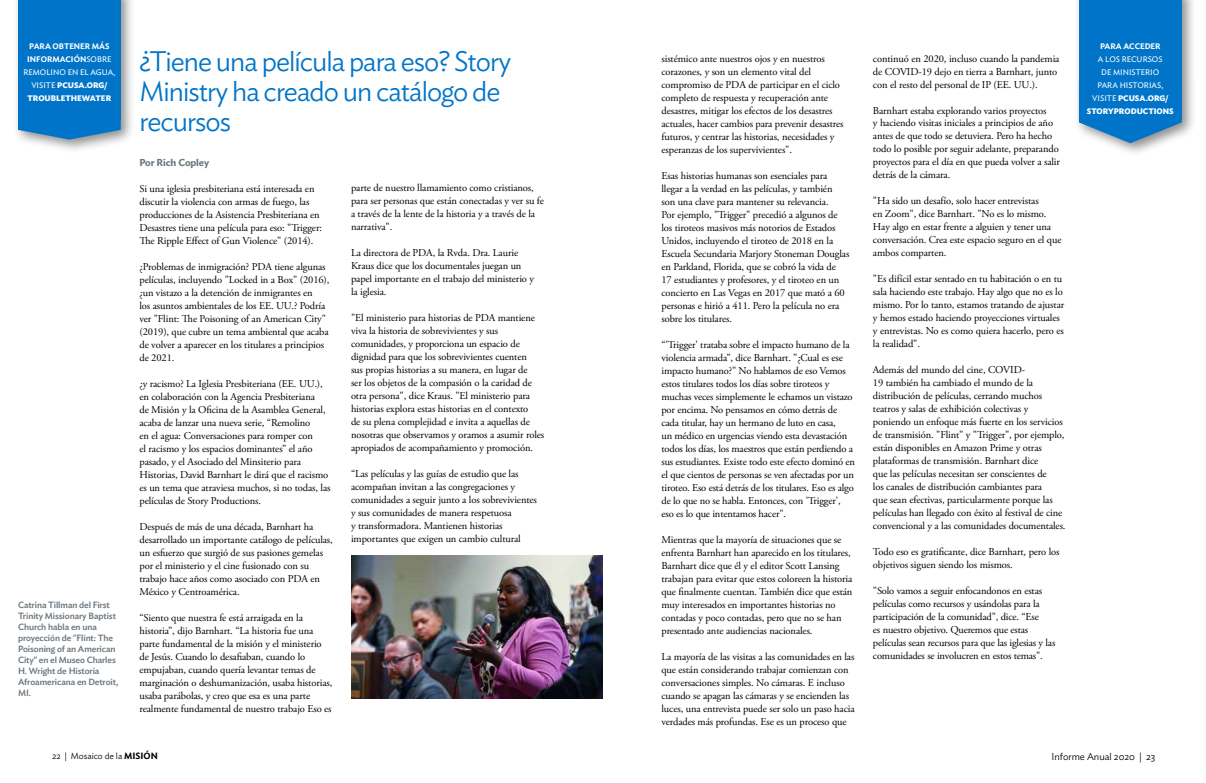
<style>
.page{position:relative;width:1206px;height:783px;background:#fff}
.page>*{position:absolute;margin:0;border:0;box-sizing:border-box;transform-origin:0 0}
.t1{font:300 28px/30px "Ideal Sans";letter-spacing:-.035em;color:#0074c8}
.t2{font:10.5px/13px "Adobe Garamond Pro";letter-spacing:-.01em;color:#000}
.t3{font:300 10px "Ideal Sans";color:#000}
.t4{font:600 10px "Ideal Sans";letter-spacing:-.01em;color:#6a747b}
.t5{font:500 9px/11px "Ideal Sans";letter-spacing:-.01em;color:#6a747b}
.t6{font:300 9px "Ideal Sans";color:#000}
.t7{font:8px/13px "Ideal Sans";color:#fcfeff;text-align:center}
.t8{font:600 8px "Ideal Sans";color:#fcfeff}
.s1{font-weight:600}
.s2{font-weight:700}
</style>
<div class="page">
<img style="left:351px;top:556px;width:252px;height:143px">
<div style="left:1073px;top:0;width:123px;height:157px;background:#000;opacity:.45"></div>
<svg style="left:1079px;top:118px;width:103px;height:25px"></svg>
<div style="left:1079px;top:0;width:103px;height:118px;background:#0074c8"></div>
<div style="left:12px;top:0;width:123px;height:154px;background:#000;opacity:.45"></div>
<svg style="left:18px;top:119px;width:103px;height:21px"></svg>
<div style="left:18px;top:0;width:103px;height:119px;background:#0074c8"></div>
<p class="t7" style="left:23px;top:39px;width:93px"><span class="s1">PARA OBTENER MÁS<br>INFORMACIÓN</span>SOBRE<br>REMOLINO EN EL AGUA,<br>VISITE <span class="s2">PCUSA.ORG/<br>TROUBLETHEWATER</span></p>
<p class="t5" style="left:18px;top:598px;width:102px">Catrina Tillman del First<br>Trinity Missionary Baptist<br>Church habla en una proyección de "Flint: The<br>Poisoning of an American<br>City" en el Museo Charles<br>H. Wright de Historia<br>Afroamericana en Detroit,<br>MI.</p>
<h1 class="t1" style="left:140px;top:44px;width:373px">¿Tiene una película para eso? Story<br>Ministry ha creado un catálogo de recursos</h1>
<p class="t4" style="left:140px;top:154px;width:71px">Por Rich Copley</p>
<p class="t2" style="left:140px;top:182px;width:184px">Si una iglesia presbiteriana está interesada en discutir la violencia con armas de fuego, las producciones de la Asistencia Presbiteriana en Desastres tiene una película para eso: "Trigger:<br>The Ripple Effect of Gun Violence" (2014).</p>
<p class="t2" style="left:140px;top:260px;width:192px">¿Problemas de inmigración? PDA tiene algunas películas, incluyendo "Locked in a Box" (2016), ¿un vistazo a la detención de inmigrantes en<br>los asuntos ambientales de los EE. UU.? Podría ver "Flint: The Poisoning of an American City" (2019), que cubre un tema ambiental que acaba de volver a aparecer en los titulares a principios de 2021.</p>
<p class="t2" style="left:140px;top:377px;width:193px">¿y racismo? La Iglesia Presbiteriana (EE. UU.), en colaboración con la Agencia Presbiteriana<br>de Misión y la Oficina de la Asamblea General, acaba de lanzar una nueva serie, “Remolino<br>en el agua: Conversaciones para romper con<br>el racismo y los espacios dominantes” el año pasado, y el Asociado del Minsiterio para Historias, David Barnhart le dirá que el racismo es un tema que atraviesa muchos, si no todas, las películas de Story Productions.</p>
<p class="t2" style="left:140px;top:520px;width:195px">Después de más de una década, Barnhart ha desarrollado un importante catálogo de películas, un esfuerzo que surgió de sus pasiones gemelas por el ministerio y el cine fusionado con su trabajo hace años como asociado con PDA en México y Centroamérica.</p>
<p class="t2" style="left:140px;top:611px;width:194px">“Siento que nuestra fe está arraigada en la historia”, dijo Barnhart. “La historia fue una parte fundamental de la misión y el ministerio de Jesús. Cuando lo desafiaban, cuando lo empujaban, cuando quería levantar temas de marginación o deshumanización, usaba historias, usaba parábolas, y creo que esa es una parte realmente fundamental de nuestro trabajo Eso es</p>
<p class="t2" style="left:351px;top:182px;width:195px">parte de nuestro llamamiento como cristianos, para ser personas que están conectadas y ver su fe a través de la lente de la historia y a través de la narrativa".</p>
<p class="t2" style="left:351px;top:247px;width:185px">La directora de PDA, la Rvda. Dra. Laurie Kraus dice que los documentales juegan un papel importante en el trabajo del ministerio y la iglesia.</p>
<p class="t2" style="left:351px;top:312px;width:195px">"El ministerio para historias de PDA mantiene viva la historia de sobrevivientes y sus comunidades, y proporciona un espacio de dignidad para que los sobrevivientes cuenten<br>sus propias historias a su manera, en lugar de<br>ser los objetos de la compasión o la caridad de otra persona", dice Kraus. "El ministerio para historias explora estas historias en el contexto<br>de su plena complejidad e invita a aquellas de nosotras que observamos y oramos a asumir roles apropiados de acompañamiento y promoción.</p>
<p class="t2" style="left:351px;top:468px;width:187px">“Las películas y las guías de estudio que las acompañan invitan a las congregaciones y comunidades a seguir junto a los sobrevivientes y sus comunidades de manera respetuosa<br>y transformadora. Mantienen historias importantes que exigen un cambio cultural</p>
<p class="t2" style="left:661px;top:52px;width:184px">sistémico ante nuestros ojos y en nuestros corazones, y son un elemento vital del compromiso de PDA de participar en el ciclo completo de respuesta y recuperación ante desastres, mitigar los efectos de los desastres actuales, hacer cambios para prevenir desastres futuros, y centrar las historias, necesidades y esperanzas de los supervivientes".</p>
<p class="t2" style="left:661px;top:169px;width:190px">Esas historias humanas son esenciales para llegar a la verdad en las películas, y también<br>son una clave para mantener su relevancia.<br>Por ejemplo, "Trigger" precedió a algunos de los tiroteos masivos más notorios de Estados Unidos, incluyendo el tiroteo de 2018 en la Escuela Secundaria Marjory Stoneman Douglas en Parkland, Florida, que se cobró la vida de<br>17 estudiantes y profesores, y el tiroteo en un concierto en Las Vegas en 2017 que mató a 60 personas e hirió a 411. Pero la película no era sobre los titulares.</p>
<p class="t2" style="left:661px;top:338px;width:195px">“'Trigger' trataba sobre el impacto humano de la violencia armada”, dice Barnhart. "¿Cual es ese impacto humano?" No hablamos de eso Vemos estos titulares todos los días sobre tiroteos y muchas veces simplemente le echamos un vistazo por encima. No pensamos en cómo detrás de cada titular, hay un hermano de luto en casa,<br>un médico en urgencias viendo esta devastación todos los días, los maestros que están perdiendo a sus estudiantes. Existe todo este efecto dominó en el que cientos de personas se ven afectadas por un tiroteo. Eso está detrás de los titulares. Eso es algo de lo que no se habla. Entonces, con 'Trigger', eso es lo que intentamos hacer".</p>
<p class="t2" style="left:661px;top:533px;width:192px">Mientras que la mayoría de situaciones que se enfrenta Barnhart han aparecido en los titulares, Barnhart dice que él y el editor Scott Lansing trabajan para evitar que estos coloreen la historia que finalmente cuentan. También dice que están muy interesados en importantes historias no contadas y poco contadas, pero que no se han presentado ante audiencias nacionales.</p>
<p class="t2" style="left:661px;top:650px;width:195px">La mayoría de las visitas a las comunidades en las que están considerando trabajar comienzan con conversaciones simples. No cámaras. E incluso cuando se apagan las cámaras y se encienden las luces, una entrevista puede ser solo un paso hacia verdades más profundas. Ese es un proceso que</p>
<p class="t2" style="left:873px;top:52px;width:188px">continuó en 2020, incluso cuando la pandemia de COVID-19 dejo en tierra a Barnhart, junto con el resto del personal de IP (EE. UU.).</p>
<p class="t2" style="left:873px;top:104px;width:189px">Barnhart estaba explorando varios proyectos<br>y haciendo visitas iniciales a principios de año antes de que todo se detuviera. Pero ha hecho todo lo posible por seguir adelante, preparando proyectos para el día en que pueda volver a salir detrás de la cámara.</p>
<p class="t2" style="left:873px;top:195px;width:190px">"Ha sido un desafío, solo hacer entrevistas<br>en Zoom", dice Barnhart. "No es lo mismo.<br>Hay algo en estar frente a alguien y tener una conversación. Crea este espacio seguro en el que ambos comparten.</p>
<p class="t2" style="left:873px;top:273px;width:193px">"Es difícil estar sentado en tu habitación o en tu sala haciendo este trabajo. Hay algo que no es lo mismo. Por lo tanto, estamos tratando de ajustar y hemos estado haciendo proyecciones virtuales y entrevistas. No es como quiera hacerlo, pero es la realidad".</p>
<p class="t2" style="left:873px;top:364px;width:194px">Además del mundo del cine, COVID-<br>19 también ha cambiado el mundo de la distribución de películas, cerrando muchos teatros y salas de exhibición colectivas y poniendo un enfoque más fuerte en los servicios de transmisión. "Flint" y "Trigger", por ejemplo, están disponibles en Amazon Prime y otras plataformas de transmisión. Barnhart dice<br>que las películas necesitan ser conscientes de<br>los canales de distribución cambiantes para<br>que sean efectivas, particularmente porque las películas han llegado con éxito al festival de cine convencional y a las comunidades documentales.</p>
<p class="t2" style="left:873px;top:546px;width:188px">Todo eso es gratificante, dice Barnhart, pero los objetivos siguen siendo los mismos.</p>
<p class="t2" style="left:873px;top:585px;width:184px">"Solo vamos a seguir enfocandonos en estas películas como recursos y usándolas para la participación de la comunidad", dice. “Ese<br>es nuestro objetivo. Queremos que estas películas sean recursos para que las iglesias y las comunidades se involucren en estos temas".</p>
<p class="t8" style="left:1100px;top:40px;width:62px">PARA ACCEDER</p>
<p class="t7" style="left:1087px;top:52px;width:88px">A LOS RECURSOS<br>DE MINISTERIO<br>PARA HISTORIAS,<br>VISITE <span class="s2">PCUSA.ORG/<br>STORYPRODUCTIONS</span></p>
<p class="t6" style="left:52px;top:749px;width:107px">22 | Mosaico de la <span class="s1">MISIÓN</span></p>
<p class="t3" style="left:1052px;top:749px;width:105px">Informe Anual 2020 | 23</p>
</div>
